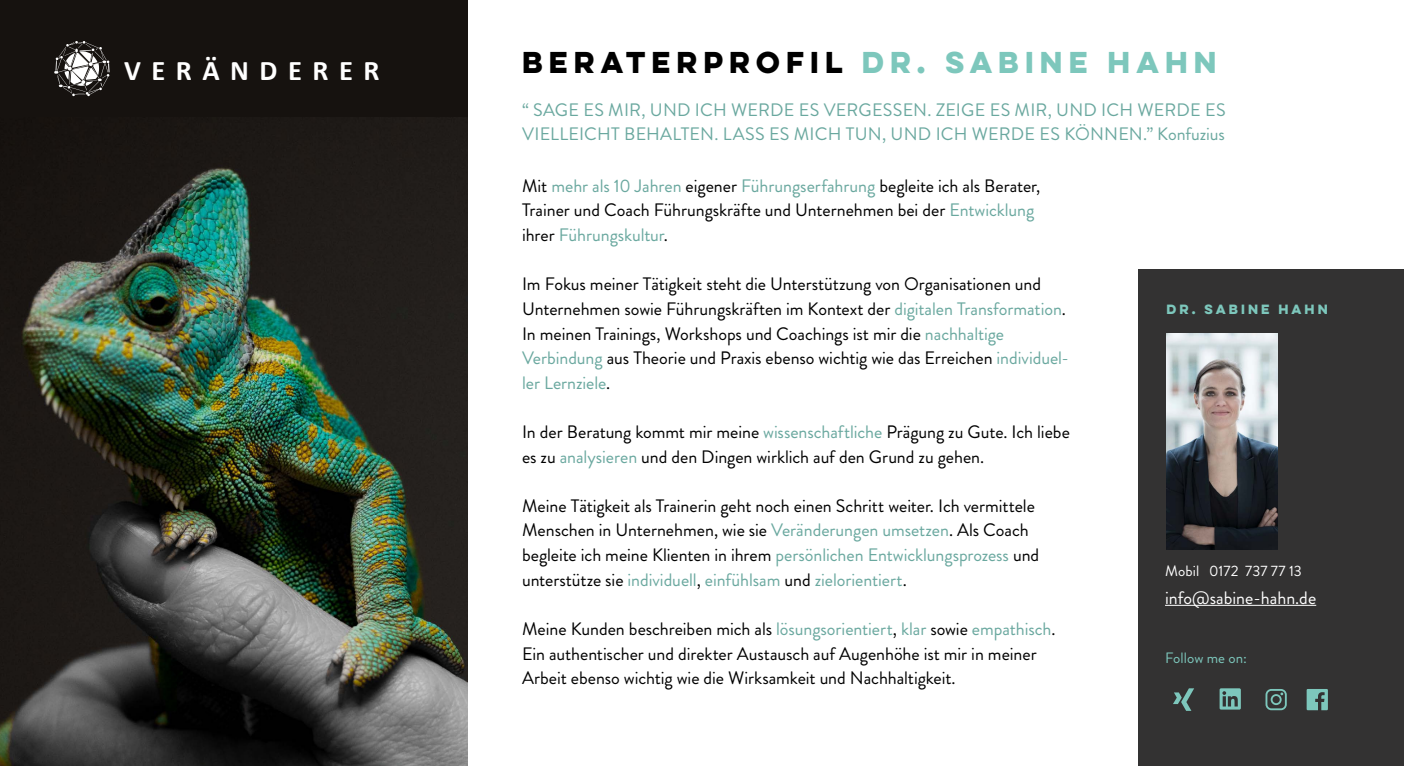
<style>
.page{position:relative;width:1404px;height:766px;background:#fff}
.page>*{position:absolute;margin:0;border:0;box-sizing:border-box;transform-origin:0 0}
.t1{font:700 28.5px "Calibri";letter-spacing:.37em;color:#fff}
.t2{font:700 27px "Lulo Clean W01 One";color:#000}
.t3{font:18px/24.6px "Brandon Grotesque";letter-spacing:-.005em;color:#000}
.t4{font:18px/24.6px "Brandon Grotesque";letter-spacing:.01em;color:#6aa89f}
.t5{font:18px "Brandon Grotesque";color:#fff}
.t6{font:15px "Brandon Grotesque";letter-spacing:.005em;color:#fff}
.t7{font:15px "Brandon Grotesque";letter-spacing:.005em;color:#7dc7bc}
.t8{font:700 12px "Lulo Clean W01 One";letter-spacing:.03em;color:#7dc7bc}
.s1{color:#7dc7bc}
.s2{color:#6aa89f}
</style>
<div class="page">
<div style="left:1137px;top:270px;width:266px;height:495px;background:#333232"></div>
<img style="left:1166px;top:334px;width:111px;height:215px">
<svg style="left:1219px;top:688px;width:21px;height:21px"></svg>
<svg style="left:1173px;top:688px;width:20px;height:22px"></svg>
<svg style="left:1306px;top:689px;width:21px;height:21px"></svg>
<svg style="left:1265px;top:689px;width:21px;height:21px"></svg>
<div style="left:0;top:0;width:468px;height:765px;background:#16120f"></div>
<img style="left:0;top:117px;width:468px;height:648px">
<svg style="left:54px;top:41px;width:55px;height:55px"></svg>
<hr style="left:1164px;top:604px;width:151px;height:1px;background:#fff">
<h1 class="t1" style="left:124px;top:51px;width:257px">VERÄNDERER</h1>
<h2 class="t2" style="left:522px;top:42px;width:702px">BERATERPROFIL <span class="s1">DR. SABINE HAHN</span></h2>
<p class="t4" style="left:522px;top:97px;width:705px">“ SAGE ES MIR, UND ICH WERDE ES VERGESSEN. ZEIGE ES MIR, UND ICH WERDE ES<br>VIELLEICHT BEHALTEN. LASS ES MICH TUN, UND ICH WERDE ES KÖNNEN.” Konfuzius</p>
<p class="t3" style="left:522px;top:173px;width:520px">Mit <span class="s2">mehr als 10 Jahren</span> eigener <span class="s2">Führungserfahrung</span> begleite ich als Berater,<br>Trainer und Coach Führungskräfte und Unternehmen bei der <span class="s2">Entwicklung </span>ihrer <span class="s2">Führungskultur</span>.</p>
<p class="t3" style="left:522px;top:272px;width:548px">Im Fokus meiner Tätigkeit steht die Unterstützung von Organisationen und Unternehmen sowie Führungskräften im Kontext der <span class="s2">digitalen Transformation</span>.<br>In meinen Trainings, Workshops und Coachings ist mir die <span class="s2">nachhaltige Verbindung</span> aus Theorie und Praxis ebenso wichtig wie das Erreichen <span class="s2">individuel&shy;ler Lernziele</span>.</p>
<p class="t3" style="left:522px;top:419px;width:549px">In der Beratung kommt mir meine <span class="s2">wissenschaftliche</span> Prägung zu Gute. Ich liebe es zu <span class="s2">analysieren</span> und den Dingen wirklich auf den Grund zu gehen.</p>
<p class="t3" style="left:522px;top:493px;width:518px">Meine Tätigkeit als Trainerin geht noch einen Schritt weiter. Ich vermittele Menschen in Unternehmen, wie sie <span class="s2">Veränderungen umsetzen</span>. Als Coach begleite ich meine Klienten in ihrem <span class="s2">persönlichen Entwicklungsprozess</span> und unterstütze sie <span class="s2">individuell</span>, <span class="s2">einfühlsam</span> und <span class="s2">zielorientiert</span>.</p>
<p class="t3" style="left:522px;top:616px;width:535px">Meine Kunden beschreiben mich als <span class="s2">lösungsorientiert</span>, <span class="s2">klar</span> sowie <span class="s2">empathisch</span>.<br>Ein authentischer und direkter Austausch auf Augenhöhe ist mir in meiner<br>Arbeit ebenso wichtig wie die Wirksamkeit und Nachhaltigkeit.</p>
<p class="t8" style="left:1166px;top:300px;width:165px">DR. SABINE HAHN</p>
<p class="t6" style="left:1164px;top:560px;width:138px">Mobil 0172 737 77 13</p>
<p class="t5" style="left:1164px;top:584px;width:153px">info@sabine-hahn.de</p>
<p class="t7" style="left:1164px;top:647px;width:83px">Follow me on:</p>
</div>
